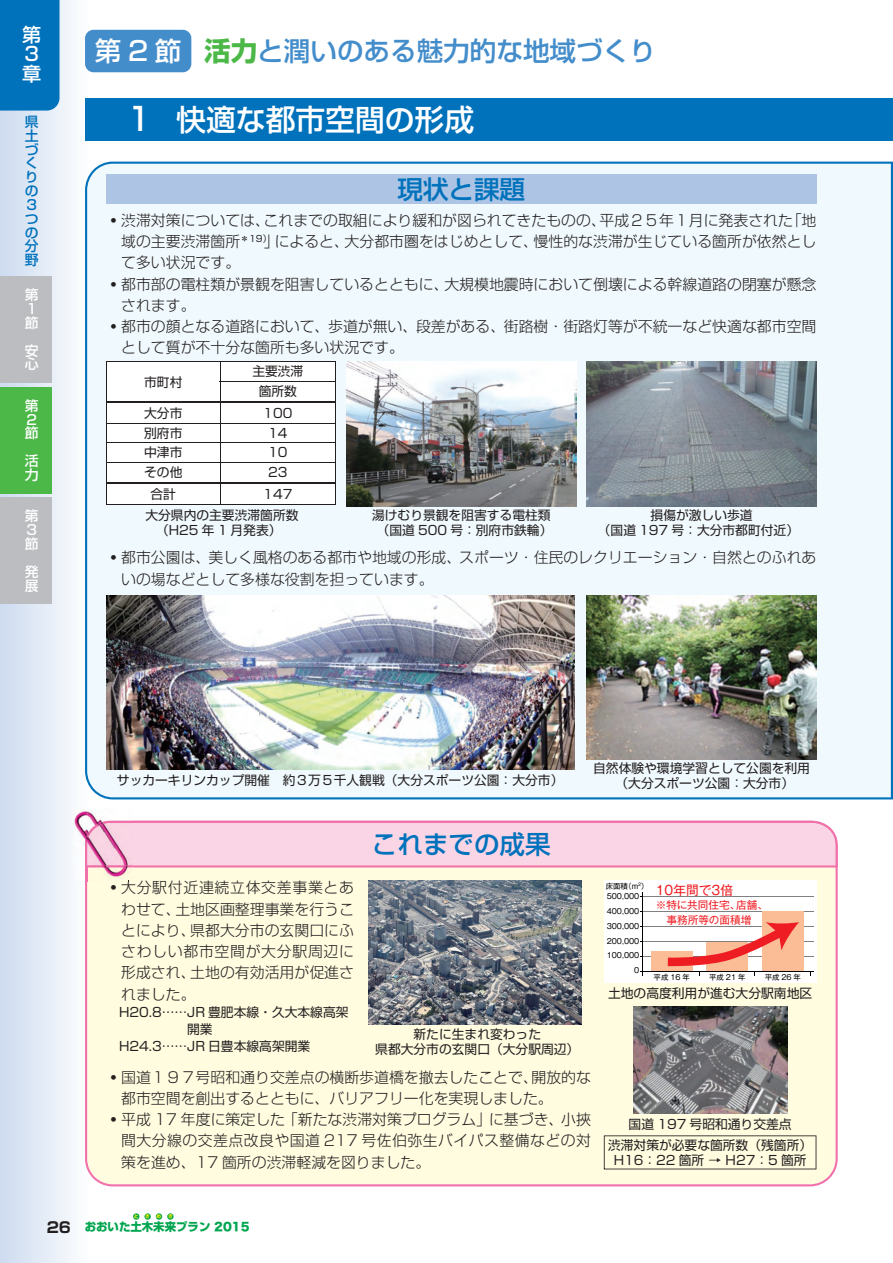
<style>
.page{position:relative;width:893px;height:1263px;background:#fff}
.page>*{position:absolute;margin:0;border:0;box-sizing:border-box;transform-origin:0 0}
.t1{font:500 29.7px "Shin Go Pr 6";color:#fff}
.t2{font:500 26.55px "Shin Go Pr 6";color:#448dcb}
.t3{font:500 25.5px "Shin Go Pr 6";color:#0072bc}
.t4{font:500 19.2px/19.2px "Shin Go Pr 6";color:#fff;text-align:justify}
.t5{font:300 14.85px/21.3px "Shin Go Pr 6";color:#231f20;text-align:justify}
.t6{font:300 14.85px "Shin Go Pr 6";letter-spacing:.03em;color:#231f20}
.t7{font:500 13.8px/13.8px "Shin Go Pr 6";color:#fff;text-align:justify}
.t8{font:500 13.8px/13.8px "Shin Go Pr 6";color:#0072bc;text-align:justify}
.t9{font:12.75px/14.9px "Shin Go Pr 6";color:#231f20;text-align:center}
.t10{font:12.75px "Gothic MB101 Pr 6";letter-spacing:-.005em;color:#ee1d23}
.t11{font:800 11.4px "Shin Go Pr 6";color:#00a54f}
.t12{font:10.65px/14.4px "Gothic MB101 Pr 6";color:#ee1d23}
.t13{font:7.5px/14.9px "Gothic MB101 Pr 6";color:#000;text-align:right}
.t14{font:700 4.8px "Shin Go Pr 6";color:#fff101}
.s1{color:#fff}
.s2{font-weight:700;color:#4cb848}
.s3{font-size:31.95px}
.s4{font-weight:800}
.s5{font-weight:700;font-size:14.85px;color:#231f20}
.s6{font-family:"Hira Kaku Std W8";font-weight:400}
</style>
<div class="page">
<div style="left:0;top:0;width:87px;height:1263px;background:linear-gradient(to right,#cedbef,#fcfdfe)"></div>
<div style="left:113px;top:164px;width:778px;height:633px;background:#f0f9fd"></div>
<svg style="left:85px;top:162px;width:28px;height:637px"></svg>
<div style="left:133px;top:1213px;width:6px;height:7px;background:#00a54f;border-radius:50%"></div>
<svg style="left:144px;top:1213px;width:7px;height:7px"></svg>
<div style="left:156px;top:1213px;width:6px;height:7px;background:#00a54f;border-radius:50%"></div>
<svg style="left:167px;top:1213px;width:7px;height:7px"></svg>
<div style="left:85px;top:98px;width:808px;height:42px;background:#0072bc"></div>
<div style="left:85px;top:882px;width:753px;height:304px;background:#fffce0"></div>
<img style="left:87px;top:811px;width:45px;height:10px">
<img style="left:72px;top:808px;width:15px;height:74px">
<svg style="left:85px;top:821px;width:753px;height:61px;background:#fad6df"></svg>
<img style="left:85px;top:821px;width:47px;height:46px">
<div style="left:0;top:0;width:60px;height:111px;background:#0072bc"></div>
<img style="left:106px;top:595px;width:468px;height:175px">
<img style="left:587px;top:361px;width:229px;height:145px">
<div style="left:106px;top:174px;width:710px;height:30px;background:#adc4e5"></div>
<div style="left:106px;top:361px;width:114px;height:40px;background:#fff"></div>
<div style="left:220px;top:361px;width:116px;height:20px;background:#fff"></div>
<div style="left:220px;top:381px;width:116px;height:20px;background:#fff"></div>
<div style="left:106px;top:403px;width:114px;height:20px;background:#fff"></div>
<div style="left:220px;top:403px;width:116px;height:20px;background:#fff"></div>
<div style="left:106px;top:423px;width:114px;height:20px;background:#fff"></div>
<div style="left:220px;top:423px;width:116px;height:20px;background:#fff"></div>
<div style="left:106px;top:443px;width:114px;height:19px;background:#fff"></div>
<div style="left:220px;top:443px;width:116px;height:19px;background:#fff"></div>
<div style="left:106px;top:462px;width:114px;height:21px;background:#fff"></div>
<div style="left:220px;top:462px;width:116px;height:21px;background:#fff"></div>
<div style="left:106px;top:484px;width:114px;height:21px;background:#fff"></div>
<div style="left:220px;top:484px;width:116px;height:21px;background:#fff"></div>
<hr style="left:106px;top:361px;width:1px;height:144px;background:#231f20">
<hr style="left:220px;top:361px;width:1px;height:144px;background:#231f20">
<hr style="left:335px;top:361px;width:1px;height:144px;background:#231f20">
<hr style="left:106px;top:361px;width:230px;height:1px;background:#231f20">
<hr style="left:220px;top:381px;width:116px;height:1px;background:#231f20">
<hr style="left:106px;top:401px;width:230px;height:1px;background:#231f20">
<hr style="left:106px;top:402px;width:230px;height:1px;background:#231f20">
<hr style="left:106px;top:423px;width:230px;height:1px;background:#231f20">
<hr style="left:106px;top:442px;width:230px;height:1px;background:#231f20">
<hr style="left:106px;top:462px;width:230px;height:1px;background:#231f20">
<hr style="left:106px;top:483px;width:230px;height:1px;background:#231f20">
<hr style="left:106px;top:484px;width:230px;height:1px;background:#231f20">
<hr style="left:106px;top:504px;width:230px;height:1px;background:#231f20">
<img style="left:347px;top:361px;width:229px;height:145px">
<img style="left:369px;top:880px;width:212px;height:145px">
<img style="left:633px;top:1007px;width:154px;height:106px">
<div style="left:604px;top:880px;width:212px;height:102px;background:#fff"></div>
<hr style="left:643px;top:956px;width:170px;height:1px;background:#808080">
<hr style="left:643px;top:941px;width:170px;height:1px;background:#808080">
<hr style="left:643px;top:926px;width:170px;height:1px;background:#808080">
<hr style="left:643px;top:911px;width:170px;height:1px;background:#808080">
<hr style="left:643px;top:897px;width:170px;height:1px;background:#808080">
<hr style="left:643px;top:892px;width:1px;height:79px;background:#000">
<div style="left:651px;top:951px;width:41px;height:20px;background:#fabd96"></div>
<div style="left:762px;top:912px;width:41px;height:59px;background:#fabd96"></div>
<svg style="left:668px;top:922px;width:131px;height:53px"></svg>
<hr style="left:643px;top:971px;width:170px;height:1px;background:#000">
<svg style="left:604px;top:1135px;width:212px;height:34px;background:#f5f2d7"></svg>
<img style="left:587px;top:595px;width:229px;height:164px">
<div style="left:85px;top:30px;width:106px;height:42px;background:#448dcb;border-radius:9px"></div>
<div style="left:0;top:276px;width:51px;height:107px;background:#bcbdc0"></div>
<div style="left:0;top:387px;width:51px;height:106px;background:#4cb848"></div>
<div style="left:0;top:497px;width:51px;height:107px;background:#bcbdc0"></div>
<p class="t4" style="left:22px;top:24px;width:21px">第３章</p>
<p class="t8" style="left:25px;top:114px;width:15px">県土づくりの３つの分野</p>
<p class="t7" style="left:25px;top:287px;width:15px">第１節</p>
<p class="t7" style="left:25px;top:343px;width:15px">安心</p>
<p class="t7" style="left:25px;top:398px;width:15px">第２節</p>
<p class="t7" style="left:25px;top:453px;width:15px">活力</p>
<p class="t7" style="left:25px;top:508px;width:15px">第３節</p>
<p class="t7" style="left:25px;top:564px;width:15px">発展</p>
<h2 class="t2" style="left:95px;top:29px;width:562px"><span class="s1">第 2 節</span> <span class="s2">活力</span>と潤いのある魅力的な地域づくり</h2>
<h1 class="t1" style="left:123px;top:96px;width:352px"><span class="s3">１</span> 快適な都市空間の形成</h1>
<h3 class="t3" style="left:398px;top:168px;width:129px">現状と課題</h3>
<p class="t5" style="left:106px;top:208px;width:712px"><span class="s4">・</span>渋滞対策については、これまでの取組により緩和が図られてきたものの、平成２５年１月に発表された「地</p>
<p class="t5" style="left:121px;top:229px;width:697px">域の主要渋滞箇所<sup>＊19）</sup>」によると、大分都市圏をはじめとして、慢性的な渋滞が生じている箇所が依然とし</p>
<p class="t5" style="left:121px;top:251px;width:121px">て多い状況です。</p>
<p class="t5" style="left:106px;top:272px;width:712px"><span class="s4">・</span>都市部の電柱類が景観を阻害しているとともに、大規模地震時において倒壊による幹線道路の閉塞が懸念</p>
<p class="t5" style="left:121px;top:293px;width:76px">されます。</p>
<p class="t5" style="left:106px;top:314px;width:712px"><span class="s4">・</span>都市の顔となる道路において、歩道が無い、段差がある、街路樹・街路灯等が不統一など快適な都市空間</p>
<p class="t5" style="left:121px;top:336px;width:299px">として質が不十分な箇所も多い状況です。　</p>
<p class="t9" style="left:144px;top:373px;width:40px">市町村</p>
<p class="t9" style="left:252px;top:360px;width:53px;line-height:20px">主要渋滞箇所数</p>
<p class="t9" style="left:144px;top:405px;width:40px">大分市</p>
<p class="t9" style="left:263px;top:405px;width:31px">100</p>
<p class="t9" style="left:144px;top:425px;width:40px">別府市</p>
<p class="t9" style="left:268px;top:425px;width:21px">14</p>
<p class="t9" style="left:144px;top:444px;width:40px">中津市</p>
<p class="t9" style="left:268px;top:444px;width:21px">10</p>
<p class="t9" style="left:144px;top:464px;width:40px">その他</p>
<p class="t9" style="left:268px;top:464px;width:21px">23</p>
<p class="t9" style="left:151px;top:486px;width:27px">合計</p>
<p class="t9" style="left:263px;top:486px;width:31px">147</p>
<p class="t9" style="left:145px;top:507px;width:155px">大分県内の主要渋滞箇所数（H25 年 1 月発表）</p>
<p class="t9" style="left:372px;top:507px;width:182px">湯けむり景観を阻害する電柱類（国道 500 号：別府市鉄輪）</p>
<p class="t9" style="left:598px;top:507px;width:203px">損傷が激しい歩道<br>（国道 197 号：大分市都町付近）</p>
<p class="t5" style="left:121px;top:546px;width:697px;text-indent:-15px"><span class="s4">・</span>都市公園は、美しく風格のある都市や地域の形成、スポーツ・住民のレクリエーション・自然とのふれあいの場などとして多様な役割を担っています。</p>
<p class="t9" style="left:117px;top:772px;width:448px">サッカーキリンカップ開催　約３万５千人観戦（大分スポーツ公園：大分市）</p>
<h3 class="t3" style="left:372px;top:823px;width:180px">これまでの成果</h3>
<p class="t9" style="left:593px;top:760px;width:218px">自然体験や環境学習として公園を利用（大分スポーツ公園：大分市）</p>
<p class="t5" style="left:121px;top:876px;width:234px;text-indent:-15px"><span class="s4">・</span>大分駅付近連続立体交差事業とあわせて、土地区画整理事業を行うことにより、県都大分市の玄関口にふさわしい都市空間が大分駅周辺に形成され、土地の有効活用が促進されました。</p>
<p class="t9" style="left:119px;top:1003px;width:231px">H20.8……JR 豊肥本線・久大本線高架</p>
<p class="t9" style="left:187px;top:1020px;width:27px">開業</p>
<p class="t9" style="left:119px;top:1037px;width:193px">H24.3……JR 日豊本線高架開業</p>
<p class="t5" style="left:106px;top:1065px;width:486px"><span class="s4">・</span>国道１９７号昭和通り交差点の横断歩道橋を撤去したことで、開放的な</p>
<p class="t5" style="left:121px;top:1086px;width:433px">都市空間を創出するとともに、バリアフリー化を実現しました。</p>
<p class="t5" style="left:106px;top:1107px;width:486px"><span class="s4">・</span>平成 17 年度に策定した「新たな渋滞対策プログラム」に基づき、小挾</p>
<p class="t6" style="left:121px;top:1128px;width:472px">間大分線の交差点改良や国道 217 号佐伯弥生バイパス整備などの対</p>
<p class="t5" style="left:121px;top:1150px;width:311px">策を進め、17 箇所の渋滞軽減を図りました。</p>
<p class="t9" style="left:375px;top:1026px;width:206px">新たに生まれ変わった<br>県都大分市の玄関口（大分駅周辺）</p>
<p class="t13" style="left:606px;top:878px;width:44px">床面積（m<sup>2</sup>）</p>
<p class="t13" style="left:607px;top:888px;width:34px">500,000<br>400,000<br>300,000<br>200,000<br>100,000<br>0</p>
<p class="t10" style="left:656px;top:879px;width:79px">10年間で３倍</p>
<p class="t12" style="left:656px;top:897px;width:114px">※特に共同住宅、店舗、　事務所等の面積増</p>
<p class="t13" style="left:654px;top:969px;width:38px">平成 16 年</p>
<p class="t13" style="left:709px;top:969px;width:38px">平成 21 年</p>
<p class="t13" style="left:765px;top:969px;width:38px">平成 26 年</p>
<p class="t9" style="left:608px;top:985px;width:206px">土地の高度利用が進む大分駅南地区</p>
<p class="t9" style="left:629px;top:1115px;width:164px">国道 197 号昭和通り交差点</p>
<p class="t9" style="left:614px;top:1137px;width:271px;text-align:left;text-indent:-6px">渋滞対策が必要な箇所数（残箇所）<br>H16：22 箇所 → H27：5 箇所　　　　　　</p>
<p class="t14" style="left:134px;top:1212px;width:6px">と</p>
<p class="t14" style="left:145px;top:1212px;width:6px">き</p>
<p class="t14" style="left:157px;top:1212px;width:6px">め</p>
<p class="t14" style="left:168px;top:1212px;width:6px">き</p>
<p class="t11" style="left:47px;top:1217px;width:204px"><span class="s5">26</span> おおいた土木未来プラン <span class="s6">2015</span></p>
</div>
